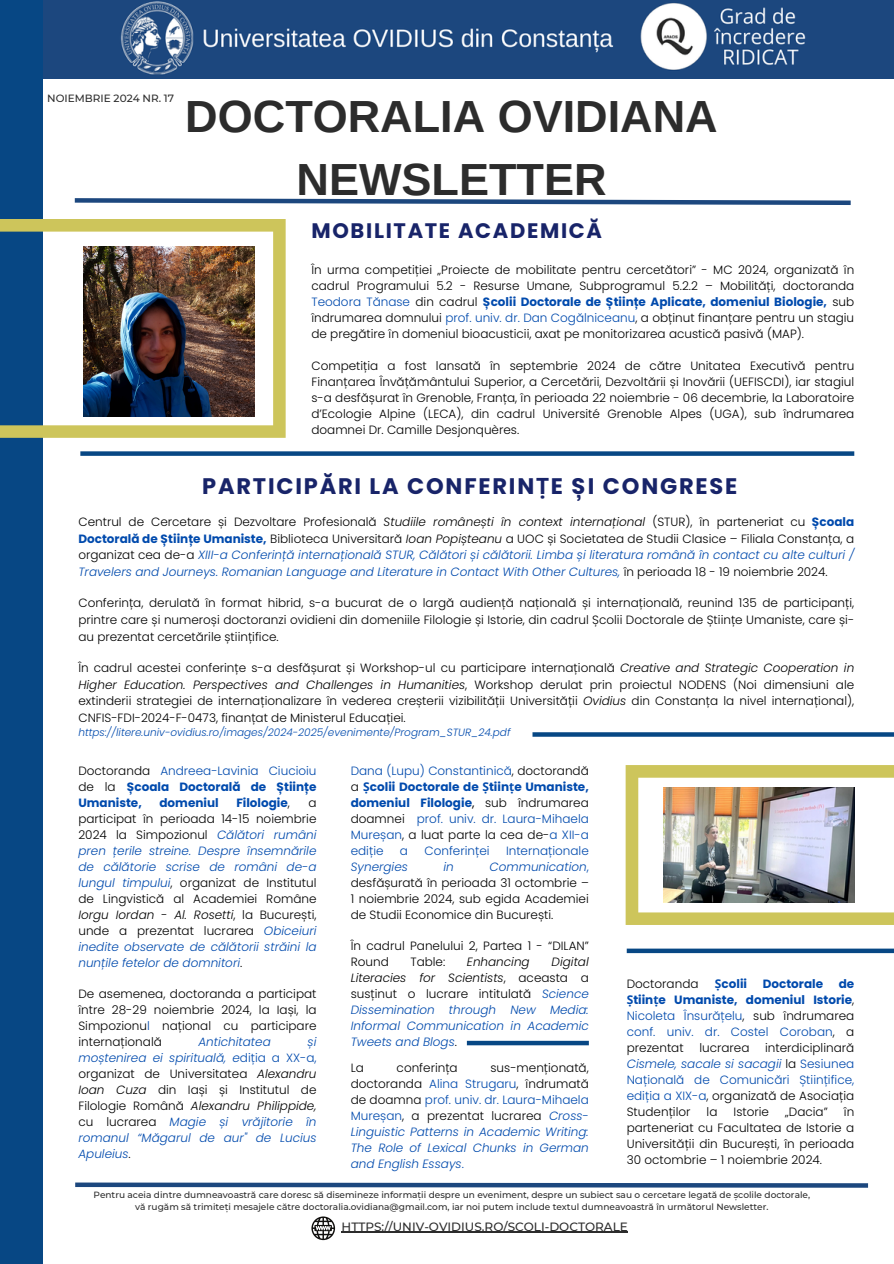
<style>
.page{position:relative;width:894px;height:1264px;background:#fff}
.page>*{position:absolute;margin:0;border:0;box-sizing:border-box;transform-origin:0 0}
.t1{font:700 45px "Arimo";color:#2c2c2c}
.t2{font:700 22.5px "Poppins";letter-spacing:.08em;color:#182469}
.t3{font:700 21px "Poppins";letter-spacing:.08em;color:#182469}
.t4{font:300 12px/16px "Poppins";color:#000;text-align:justify}
.t5{font:italic 300 12px/16px "Poppins";color:#004aad;text-align:justify}
.t6{font:300 12px/16px "Poppins";color:#004aad;text-align:justify}
.t7{font:700 12px/16px "Poppins";color:#004aad;text-align:justify}
.t8{font:500 12px "Montserrat";color:#2c2c2c}
.t9{font:italic 300 12px "Poppins";color:#000}
.t10{font:italic 300 10.5px "Poppins";color:#004aad}
.t11{font:500 10.5px "Montserrat";color:#2c2c2c}
.t12{font:500 9px "Montserrat";color:#2c2c2c}
.s1{color:#004aad}
.s2{font-weight:700;color:#004aad}
.s3{font-family:"Noto Sans"}
.s4{font-style:italic}
.s5{font-style:italic;color:#004aad}
.s6{font-weight:300;color:#000}
.s7{font-weight:300}
.s8{font-style:normal;color:#000}
.s9{color:#000}
.s10{font-style:normal}
.s11{font-family:"Noto Sans";font-weight:700}
.s12{font-weight:700}
.s13{font-weight:400;color:#000}
</style>
<div class="page">
<svg style="left:74px;top:198px;width:777px;height:7px"></svg>
<div style="left:0;top:0;width:893px;height:79px;background:#1c477e"></div>
<img style="left:120px;top:1px;width:686px;height:74px">
<svg style="left:311px;top:1216px;width:24px;height:24px"></svg>
<svg style="left:75px;top:1182px;width:794px;height:6px;background:#54749e"></svg>
<svg style="left:42px;top:438px;width:1px;height:137px"></svg>
<div style="left:0;top:0;width:42px;height:1263px;background:#074784"></div>
<hr style="left:341px;top:1231px;width:286px;height:1px;background:#2c2c2c">
<img style="left:0;top:219px;width:285px;height:219px">
<svg style="left:625px;top:765px;width:268px;height:160px"></svg>
<img style="left:663px;top:787px;width:191px;height:115px">
<div style="left:80px;top:451px;width:774px;height:5px;background:#074784"></div>
<svg style="left:532px;top:732px;width:361px;height:4px"></svg>
<div style="left:626px;top:948px;width:267px;height:5px;background:#074784"></div>
<div style="left:467px;top:1040px;width:121px;height:5px;background:#074784"></div>
<h5 class="t11" style="left:47px;top:92px;width:128px">NOIEMBRIE 2024 NR. 17</h5>
<p class="t1" style="left:185px;top:92px;width:534px">DOCTORALIA OVIDIANA</p>
<p class="t1" style="left:296px;top:155px;width:311px">NEWSLETTER</p>
<p class="t3" style="left:311px;top:216px;width:292px">MOBILITATE ACADEMICĂ</p>
<h4 class="t4" style="left:311px;top:262px;width:544px">În urma competiției „Proiecte de mobilitate pentru cercetători” - MC 2024, organizată în cadrul Programului 5.2 - Resurse Umane, Subprogramul 5.2.2 – Mobilități, doctoranda <span class="s1">Teodora Tănase</span> din cadrul <span class="s2">Școlii Doctorale de Științe Aplicate, domeniul Biologie,</span> sub îndrumarea domnului <span class="s1">prof. univ. dr. Dan Cogălniceanu</span>, a obținut finanțare pentru un stagiu de pregătire în domeniul bioacusticii, axat pe monitorizarea acustică pasivă (MAP).</h4>
<h4 class="t4" style="left:311px;top:358px;width:544px">Competiția a fost lansată în septembrie 2024 de către Unitatea Executivă pentru Finanțarea Învățământului Superior, a Cercetării, Dezvoltării și Inovării (UEFISCDI), iar stagiul s-a desfășurat în Grenoble, Franța, în perioada 22 noiembrie - 06 decembrie, la Laboratoire d’Ecologie Alpine (LECA), din cadrul Université Grenoble Alpes (UGA), sub îndrumarea doamnei Dr. Camille Desjonquères.</h4>
<h2 class="t2" style="left:202px;top:471px;width:536px">PARTICIPĂRI LA CONFERIN<span class="s3">Ṭ</span>E ȘI CONGRESE</h2>
<h2 class="t4" style="left:78px;top:513px;width:777px;line-height:16.6px">Centrul de Cercetare și Dezvoltare Profesională <span class="s4">Studiile românești în context internațional</span> (STUR), în parteneriat cu <span class="s2">Școala Doctorală de Științe Umaniste,</span> Biblioteca Universitară <span class="s4">Ioan Popișteanu</span> a UOC și Societatea de Studii Clasice – Filiala Constanța, a organizat cea de-a <span class="s5">XIII-a Conferință internațională STUR, Călători și călătorii. Limba și literatura română în contact cu alte culturi / Travelers and Journeys. Romanian Language and Literature in Contact With Other Cultures,</span> în perioada 18 - 19 noiembrie 2024.</h2>
<h4 class="t4" style="left:78px;top:595px;width:777px;line-height:16.6px">Conferința, derulată în format hibrid, s-a bucurat de o largă audiență națională și internațională, reunind 135 de participanți, printre care și numeroși doctoranzi ovidieni din domeniile Filologie și Istorie, din cadrul Școlii Doctorale de Științe Umaniste, care și&shy;au prezentat cercetările științifice.</h4>
<h4 class="t4" style="left:78px;top:659px;width:777px;line-height:16.6px">În cadrul acestei conferințe s-a desfășurat și Workshop-ul cu participare internațională <span class="s4">Creative and Strategic Cooperation in Higher Education. Perspectives and Challenges in Humanities</span>, Workshop derulat prin proiectul NODENS (Noi dimensiuni ale extinderii strategiei de internaționalizare în vederea creșterii vizibilității Universității <span class="s4">Ovidius</span> din Constanța la nivel internațional), CNFIS-FDI-2024-F-0473, finanțat de Ministerul Educației.</h4>
<h4 class="t10" style="left:78px;top:725px;width:433px">https://litere.univ-ovidius.ro/images/2024-2025/evenimente/Program_STUR_24.pdf</h4>
<h4 class="t7" style="left:78px;top:762px;width:239px"><span class="s6">Doctoranda</span> <span class="s7">Andreea-Lavinia Ciucioiu </span><span class="s6">de la</span> Școala Doctorală de Științe Umaniste,</h4>
<h4 class="t7" style="left:159px;top:794px;width:61px">domeniul</h4>
<h4 class="t7" style="left:236px;top:794px;width:55px">Filologie<span class="s6">,</span></h4>
<h4 class="t5" style="left:78px;top:794px;width:239px;text-indent:230px"><span class="s8">a participat în perioada 14-15 noiembrie 2024 la Simpozionul</span> Călători rumâni pren țerile streine. Despre însemnările de călătorie scrise de români de-a lungul timpului<span class="s8">, organizat de Institutul de Lingvistică al Academiei Române </span><span class="s9">Iorgu Iordan - Al. Rosetti</span><span class="s8">, la București, unde a prezentat lucrarea</span> Obiceiuri inedite observate de călătorii străini la nunțile fetelor de domnitori<span class="s8">.</span></h4>
<h4 class="t4" style="left:78px;top:985px;width:239px">De asemenea, doctoranda a participat între 28-29 noiembrie 2024, la Iași, la Simpozionu<span class="s1">l</span> național cu participare internațională</h4>
<h4 class="t5" style="left:78px;top:1033px;width:239px;text-indent:229px">și moștenirea ei spirituală, e<span class="s10">diția a XX-a, </span><span class="s8">organizat de Universitatea</span> <span class="s9">Alexandru Ioan Cuza</span> <span class="s8">din Iași și Institutul de Filologie Română</span> <span class="s9">Alexandru Philippide, </span><span class="s8">cu lucrarea</span> Magie și vrăjitorie în romanul “Măgarul de aur" de Lucius Apuleius<span class="s8">.</span></h4>
<h4 class="t5" style="left:198px;top:1033px;width:74px">Antichitatea</h4>
<h4 class="t6" style="left:350px;top:762px;width:239px">Dana (Lupu) Constantinică<span class="s9">, doctorandă a</span> <span class="s11">Ṣ</span><span class="s12">colii Doctorale de</span> <span class="s11">Ṣ</span><span class="s12">tiin</span><span class="s11">ṭ</span><span class="s12">e Umaniste, domeniul Filologie</span><span class="s13">,</span> <span class="s9">sub îndrumarea doamnei</span> prof. univ. dr. Laura-Mihaela Mureșan<span class="s9">, a luat parte la cea de-</span>a XII-a ediție</h4>
<h4 class="t6" style="left:400px;top:842px;width:10px">a</h4>
<h4 class="t6" style="left:424px;top:842px;width:67px">Conferinței</h4>
<h4 class="t6" style="left:506px;top:842px;width:84px">Internaționale</h4>
<h4 class="t5" style="left:350px;top:858px;width:59px">Synergies</h4>
<h4 class="t5" style="left:443px;top:858px;width:12px">in</h4>
<h4 class="t4" style="left:350px;top:858px;width:239px;text-indent:139px"><span class="s5">Communication</span><span class="s1">, </span>desfășurată în perioada 31 octombrie – 1 noiembrie 2024, sub egida Academiei de Studii Economice din București.</h4>
<p class="t4" style="left:350px;top:937px;width:239px">În cadrul Panelului 2, Partea 1 - “DILAN”<br>Round</p>
<p class="t5" style="left:350px;top:953px;width:239px;text-indent:201px"><span class="s9">Digital Literacies for Scientists</span><span class="s8">, aceasta a susținut o lucrare intitulată</span> Science Dissemination through New Media:<br>Informal Communication in Academic Tweets and Blogs<span class="s8">.</span></p>
<p class="t4" style="left:350px;top:1059px;width:15px">La</p>
<p class="t4" style="left:396px;top:1059px;width:63px">conferința</p>
<p class="t4" style="left:410px;top:953px;width:36px">Table:</p>
<p class="t9" style="left:467px;top:953px;width:64px">Enhancing</p>
<p class="t5" style="left:350px;top:1059px;width:239px;text-indent:140px"><span class="s8">sus-menționată, doctoranda</span> <span class="s10">Alina Strugaru</span><span class="s8">, îndrumată de doamna</span> <span class="s10">prof. univ. dr. Laura-Mihaela Mureșan</span><span class="s8">, a prezentat lucrarea</span> Cross-Linguistic Patterns in Academic Writing:<br>The Role of Lexical Chunks in German and English Essays<span class="s10">.</span></p>
<h4 class="t4" style="left:626px;top:975px;width:73px">Doctoranda</h4>
<h4 class="t7" style="left:714px;top:975px;width:34px"><span class="s3">Ṣ</span>colii</h4>
<h4 class="t7" style="left:762px;top:975px;width:62px">Doctorale</h4>
<h4 class="t6" style="left:626px;top:975px;width:229px;text-indent:212px"><span class="s12">de </span><span class="s11">Ṣ</span><span class="s12">tiin</span><span class="s11">ṭ</span><span class="s12">e Umaniste, domeniul Istorie</span><span class="s9">, </span>Nicoleta Însurățelu<span class="s9">, sub îndrumarea </span>conf. univ. dr. Costel Coroban<span class="s9">, a prezentat</span></h4>
<h4 class="t6" style="left:626px;top:1039px;width:229px;text-indent:138px"><span class="s9">interdiciplinară </span><span class="s4">Cismele, sacale si sacagii</span> <span class="s9">la</span> Sesiunea Națională de Comunicări Științifice, ediția a XIX-a<span class="s9">, organizată de Asociația Studenților</span></h4>
<h4 class="t4" style="left:699px;top:1039px;width:52px">lucrarea</h4>
<h4 class="t4" style="left:706px;top:1103px;width:12px">la</h4>
<h4 class="t4" style="left:733px;top:1103px;width:37px">Istorie</h4>
<h4 class="t4" style="left:785px;top:1103px;width:44px">„Dacia”</h4>
<h4 class="t4" style="left:626px;top:1103px;width:229px;text-indent:217px">în parteneriat cu Facultatea de Istorie a Universității din București, în perioada 30 octombrie – 1 noiembrie 2024.</h4>
<h1 class="t12" style="left:93px;top:1189px;width:718px">Pentru aceia dintre dumneavoastră care doresc să disemineze informații despre un eveniment, despre un subiect sau o cercetare legată de școlile doctorale,</h1>
<p class="t12" style="left:135px;top:1201px;width:634px">vă rugăm să trimiteți mesajele către doctoralia.ovidiana@gmail.com, iar noi putem include textul dumneavoastră în următorul Newsletter.</p>
<p class="t8" style="left:341px;top:1219px;width:288px">HTTPS://UNIV-OVIDIUS.RO/SCOLI-DOCTORALE</p>
</div>
